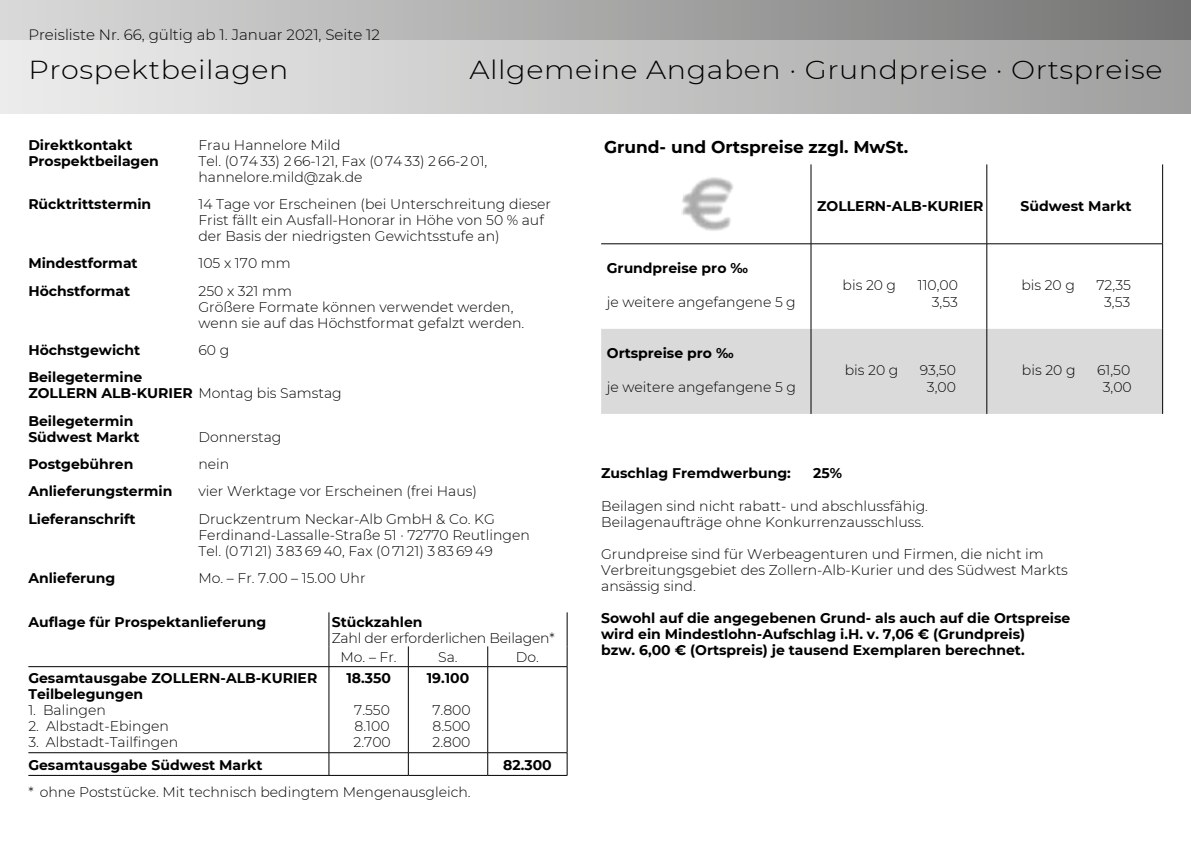
<style>
.page{position:relative;width:1191px;height:842px;background:#fff}
.page>*{position:absolute;margin:0;border:0;box-sizing:border-box;transform-origin:0 0}
.t1{font:300 26px "Montserrat";letter-spacing:.02em;color:#000;scale:1.1 1}
.t2{font:700 17px "Montserrat";color:#000}
.t3{font:300 15px "Montserrat";color:#000}
.t4{font:300 14px/16px "Montserrat";color:#000}
.t5{font:700 14px/16px "Montserrat";color:#000}
.s1{font-weight:300}
</style>
<div class="page">
<div style="left:0;top:0;width:1191px;height:113px;background:linear-gradient(to right,#ededed,#a09f9f)"></div>
<div style="left:0;top:0;width:1191px;height:40px;background:linear-gradient(to right,#dbdbdb,#747473)"></div>
<div style="left:601px;top:329px;width:561px;height:85px;background:#dadada"></div>
<hr style="left:986px;top:164px;width:1px;height:80px;background:#000">
<hr style="left:986px;top:244px;width:1px;height:85px;background:#000">
<hr style="left:986px;top:329px;width:1px;height:85px;background:#000">
<hr style="left:810px;top:164px;width:1px;height:80px;background:#000">
<hr style="left:810px;top:244px;width:1px;height:85px;background:#000">
<hr style="left:810px;top:329px;width:1px;height:85px;background:#000">
<hr style="left:601px;top:243px;width:210px;height:1px;background:#000">
<hr style="left:811px;top:243px;width:175px;height:1px;background:#000">
<hr style="left:986px;top:243px;width:176px;height:1px;background:#000">
<hr style="left:1162px;top:164px;width:1px;height:80px;background:#000">
<hr style="left:1162px;top:244px;width:1px;height:85px;background:#000">
<hr style="left:1162px;top:329px;width:1px;height:85px;background:#000">
<img style="left:681px;top:177px;width:52px;height:54px">
<hr style="left:328px;top:612px;width:1px;height:34px;background:#000">
<svg style="left:328px;top:646px;width:1px;height:20px"></svg>
<svg style="left:408px;top:646px;width:1px;height:20px"></svg>
<svg style="left:487px;top:646px;width:1px;height:20px"></svg>
<svg style="left:567px;top:646px;width:1px;height:20px"></svg>
<hr style="left:28px;top:666px;width:301px;height:1px;background:#000">
<hr style="left:329px;top:666px;width:79px;height:1px;background:#000">
<hr style="left:328px;top:667px;width:1px;height:85px;background:#000">
<hr style="left:408px;top:666px;width:80px;height:1px;background:#000">
<hr style="left:408px;top:667px;width:1px;height:85px;background:#000">
<hr style="left:488px;top:666px;width:79px;height:1px;background:#000">
<hr style="left:487px;top:667px;width:1px;height:85px;background:#000">
<hr style="left:567px;top:667px;width:1px;height:85px;background:#000">
<hr style="left:28px;top:752px;width:301px;height:1px;background:#000">
<hr style="left:329px;top:752px;width:79px;height:1px;background:#000">
<svg style="left:328px;top:753px;width:1px;height:22px"></svg>
<hr style="left:408px;top:752px;width:80px;height:1px;background:#000">
<svg style="left:408px;top:753px;width:1px;height:22px"></svg>
<hr style="left:488px;top:752px;width:79px;height:1px;background:#000">
<svg style="left:487px;top:753px;width:1px;height:22px"></svg>
<svg style="left:567px;top:753px;width:1px;height:22px"></svg>
<hr style="left:28px;top:775px;width:301px;height:1px;background:#000">
<hr style="left:329px;top:775px;width:79px;height:1px;background:#000">
<hr style="left:408px;top:775px;width:80px;height:1px;background:#000">
<hr style="left:488px;top:775px;width:79px;height:1px;background:#000">
<hr style="left:567px;top:612px;width:1px;height:34px;background:#000">
<p class="t3" style="left:28px;top:24px;width:353px">Preisliste Nr. 66, gültig ab 1. Januar 2021, Seite 12</p>
<h1 class="t1" style="left:28px;top:52px;width:238px">Prospektbeilagen</h1>
<h1 class="t1" style="left:469px;top:52px;width:631px">Allgemeine Angaben · Grundpreise · Ortspreise</h1>
<p class="t5" style="left:28px;top:136px;width:106px">Direktkontakt</p>
<p class="t4" style="left:198px;top:136px;width:144px">Frau Hannelore Mild</p>
<p class="t5" style="left:28px;top:152px;width:132px">Prospektbeilagen</p>
<p class="t4" style="left:198px;top:152px;width:290px">Tel. (0 74 33) 2 66-121, Fax (0 74 33) 2 66-2 01, hannelore.mild@zak.de</p>
<p class="t5" style="left:28px;top:195px;width:124px">Rücktrittstermin</p>
<p class="t4" style="left:198px;top:196px;width:354px">14 Tage vor Erscheinen (bei Unterschreitung dieser<br>Frist fällt ein Ausfall-Honorar in Höhe von 50 % auf der Basis der niedrigsten Gewichtsstufe an)</p>
<p class="t5" style="left:28px;top:255px;width:111px">Mindestformat</p>
<p class="t4" style="left:198px;top:255px;width:94px">105 x 170 mm</p>
<p class="t5" style="left:28px;top:282px;width:103px">Höchstformat</p>
<p class="t4" style="left:198px;top:282px;width:327px">250 x 321 mm<br>Größere Formate können verwendet werden, wenn sie auf das Höchstformat gefalzt werden.</p>
<p class="t5" style="left:28px;top:341px;width:113px">Höchstgewicht</p>
<p class="t4" style="left:198px;top:342px;width:32px">60 g</p>
<p class="t5" style="left:28px;top:369px;width:315px">Beilegetermine<br>ZOLLERN ALB-KURIER <span class="s1">Montag bis Samstag</span></p>
<p class="t5" style="left:28px;top:412px;width:113px">Beilegetermin<br>Südwest Markt</p>
<p class="t4" style="left:198px;top:428px;width:84px">Donnerstag</p>
<p class="t5" style="left:28px;top:455px;width:107px">Postgebühren</p>
<p class="t4" style="left:198px;top:456px;width:32px">nein</p>
<p class="t5" style="left:28px;top:483px;width:146px">Anlieferungstermin</p>
<p class="t4" style="left:198px;top:483px;width:280px">vier Werktage vor Erscheinen (frei Haus)</p>
<p class="t5" style="left:28px;top:510px;width:109px">Lieferanschrift</p>
<p class="t4" style="left:198px;top:510px;width:333px">Druckzentrum Neckar-Alb GmbH &amp; Co. KG<br>Ferdinand-Lassalle-Straße 51 · 72770 Reutlingen<br>Tel. (0 7121) 3 83 69 40, Fax (0 7121) 3 83 69 49</p>
<p class="t5" style="left:28px;top:569px;width:89px">Anlieferung</p>
<p class="t4" style="left:198px;top:570px;width:168px">Mo. – Fr. 7.00 – 15.00 Uhr</p>
<p class="t5" style="left:28px;top:613px;width:239px">Auflage für Prospektanlieferung</p>
<p class="t5" style="left:332px;top:613px;width:92px">Stückzahlen</p>
<p class="t4" style="left:340px;top:628px;width:216px;line-height:19.2px;text-indent:-9px">Zahl der erforderlichen Beilagen*<br>Mo. – Fr.</p>
<p class="t4" style="left:438px;top:648px;width:21px">Sa.</p>
<p class="t4" style="left:516px;top:648px;width:25px">Do.</p>
<p class="t5" style="left:28px;top:669px;width:290px">Gesamtausgabe ZOLLERN-ALB-KURIER<br>Teilbelegungen</p>
<p class="t4" style="left:28px;top:702px;width:79px">1. Balingen</p>
<p class="t4" style="left:28px;top:718px;width:142px">2. Albstadt-Ebingen</p>
<p class="t4" style="left:28px;top:734px;width:151px">3. Albstadt-Tailfingen</p>
<p class="t5" style="left:346px;top:669px;width:46px">18.350</p>
<p class="t4" style="left:353px;top:702px;width:39px;text-align:justify">7.550<br>8.100<br>2.700</p>
<p class="t5" style="left:427px;top:669px;width:44px">19.100</p>
<p class="t4" style="left:432px;top:702px;width:40px;text-align:justify">7.800<br>8.500<br>2.800</p>
<p class="t5" style="left:28px;top:756px;width:236px">Gesamtausgabe Südwest Markt</p>
<p class="t5" style="left:503px;top:756px;width:50px">82.300</p>
<p class="t4" style="left:28px;top:783px;width:444px">* ohne Poststücke. Mit technisch bedingtem Mengenausgleich.</p>
<p class="t2" style="left:604px;top:134px;width:306px">Grund- und Ortspreise zzgl. MwSt.</p>
<p class="t5" style="left:607px;top:260px;width:143px">Grundpreise pro ‰</p>
<p class="t4" style="left:607px;top:294px;width:190px">je weitere angefangene 5 g</p>
<p class="t5" style="left:607px;top:345px;width:128px">Ortspreise pro ‰</p>
<p class="t4" style="left:607px;top:379px;width:190px">je weitere angefangene 5 g</p>
<p class="t5" style="left:817px;top:197px;width:168px">ZOLLERN-ALB-KURIER</p>
<p class="t5" style="left:1020px;top:197px;width:113px">Südwest Markt</p>
<p class="t4" style="left:842px;top:277px;width:55px">bis 20 g</p>
<p class="t4" style="left:917px;top:276px;width:42px;line-height:17px;text-align:right">110,00<br>3,53</p>
<p class="t4" style="left:1021px;top:277px;width:55px">bis 20 g</p>
<p class="t4" style="left:1096px;top:276px;width:36px;line-height:17px;text-align:center">72,35<br>3,53</p>
<p class="t4" style="left:844px;top:362px;width:55px">bis 20 g</p>
<p class="t4" style="left:920px;top:361px;width:38px;line-height:17px;text-align:center">93,50<br>3,00</p>
<p class="t4" style="left:1022px;top:362px;width:55px">bis 20 g</p>
<p class="t4" style="left:1097px;top:361px;width:36px;line-height:17px;text-align:center">61,50<br>3,00</p>
<p class="t5" style="left:601px;top:465px;width:191px">Zuschlag Fremdwerbung:</p>
<p class="t5" style="left:813px;top:465px;width:30px">25%</p>
<p class="t4" style="left:601px;top:497px;width:328px">Beilagen sind nicht rabatt- und abschlussfähig.<br>Beilagenaufträge ohne Konkurrenzausschluss.</p>
<p class="t4" style="left:601px;top:545px;width:468px">Grundpreise sind für Werbeagenturen und Firmen, die nicht im<br>Verbreitungsgebiet des Zollern-Alb-Kurier und des Südwest Markts ansässig sind.</p>
<p class="t5" style="left:601px;top:609px;width:471px">Sowohl auf die angegebenen Grund- als auch auf die Ortspreise wird ein Mindestlohn-Aufschlag i.H. v. 7,06 € (Grundpreis)<br>bzw. 6,00 € (Ortspreis) je tausend Exemplaren berechnet.</p>
</div>
